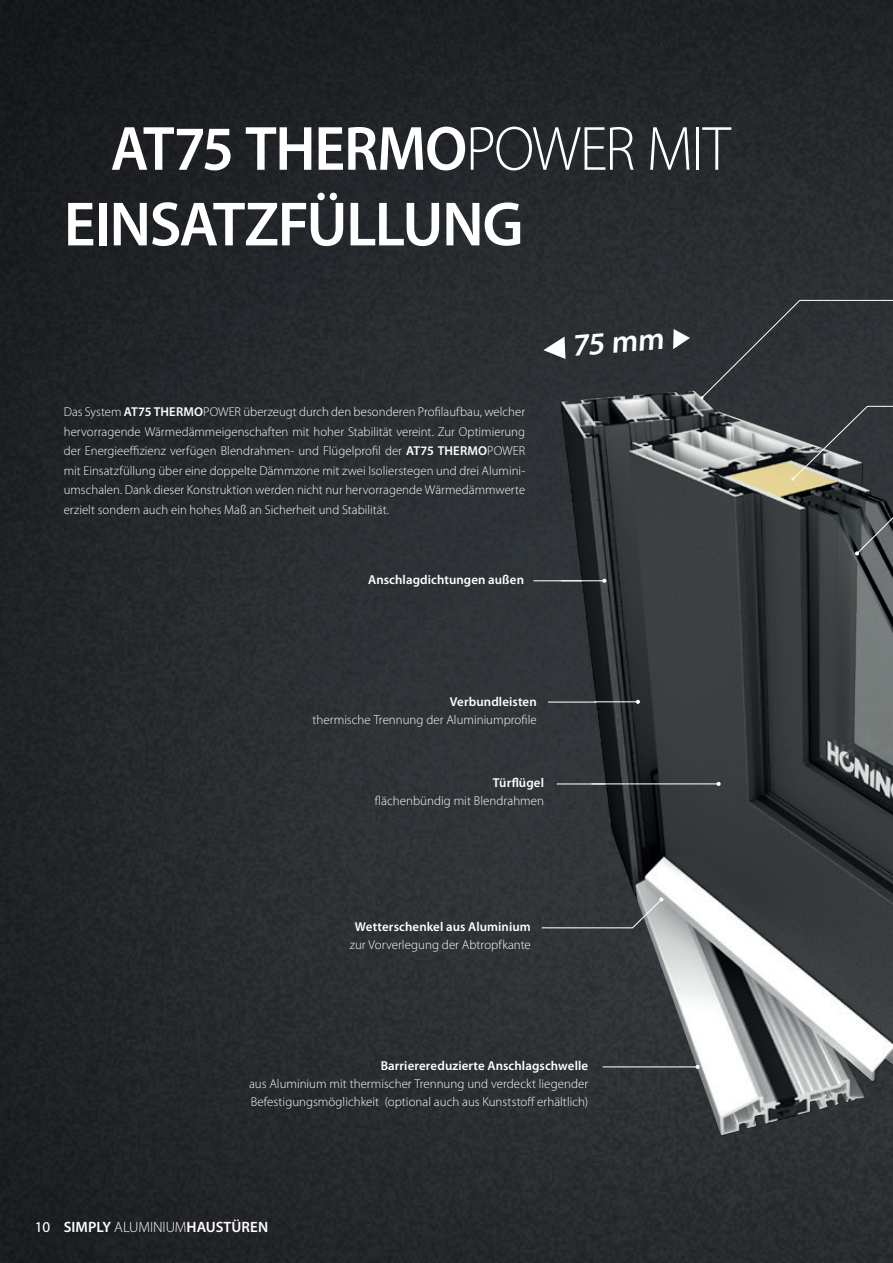
<style>
.page{position:relative;width:893px;height:1263px;background:#fff}
.page>*{position:absolute;margin:0;border:0;box-sizing:border-box;transform-origin:0 0}
.t1{font:600 63px/75.6px "Myriad Pro";letter-spacing:-.025em;color:#fff;scale:.95 1}
.t2{font:600 31.35px "Myriad Pro";color:#fff}
.t3{font:600 15px "Myriad Pro";letter-spacing:.005em;color:#fff}
.t4{font:300 12.9px/19.5px "Myriad Pro";color:#fff}
.t5{font:600 12.9px "Myriad Pro";letter-spacing:.005em;color:#fff}
.s1{font-weight:300}
.s2{font-weight:600}
.s3{font-weight:400;color:#425159}
</style>
<div class="page">
<div style="left:0;top:0;width:893px;height:1263px;background:#231f20;opacity:.75"></div>
<div style="left:418px;top:219px;width:475px;height:1039px;background:#2d3034"></div>
<img style="left:560px;top:390px;width:333px;height:745px">
<svg style="left:673px;top:329px;width:17px;height:20px"></svg>
<svg style="left:543px;top:337px;width:22px;height:22px"></svg>
<hr style="left:603px;top:1066px;width:95px;height:1px;background:#fff">
<svg style="left:695px;top:1065px;width:5px;height:4px"></svg>
<svg style="left:541px;top:897px;width:122px;height:32px;background:#4e5154"></svg>
<hr style="left:594px;top:701px;width:44px;height:1px;background:#fff">
<svg style="left:636px;top:700px;width:4px;height:4px"></svg>
<hr style="left:561px;top:580px;width:43px;height:1px;background:#fff">
<svg style="left:602px;top:579px;width:4px;height:4px"></svg>
<hr style="left:591px;top:783px;width:128px;height:1px;background:#fff">
<svg style="left:716px;top:782px;width:5px;height:4px"></svg>
<svg style="left:677px;top:874px;width:8px;height:7px"></svg>
<hr style="left:557px;top:783px;width:48px;height:1px;background:#fff">
<hr style="left:548px;top:701px;width:48px;height:2px;background:#fff">
<hr style="left:533px;top:580px;width:49px;height:1px;background:#fff">
<svg style="left:791px;top:406px;width:102px;height:149px;background:#474a4a"></svg>
<div style="left:700px;top:300px;width:193px;height:99px;background:#2e3236"></div>
<h1 class="t1" style="left:64px;top:109px;width:703px;text-indent:47px">AT75 THERMO<span class="s1">POWER MIT<br></span>EINSATZFÜLLUNG</h1>
<p class="t4" style="left:64px;top:402px;width:463px;text-align:justify">Das System <span class="s2">AT75 THERMO</span>POWER überzeugt durch den besonderen Profilaufbau, welcher hervorragende Wärmedämmeigenschaften mit hoher Stabilität vereint. Zur Optimierung der Energieeffizienz verfügen Blendrahmen- und Flügelprofil der <span class="s2">AT75 THERMO</span>POWER mit Einsatzfüllung über eine doppelte Dämmzone mit zwei Isolierstegen und drei Alumini&shy;umschalen. Dank dieser Konstruktion werden nicht nur hervorragende Wärmedämmwerte erzielt sondern auch ein hohes Maß an Sicherheit und Stabilität.</p>
<p class="t5" style="left:368px;top:571px;width:157px">Anschlagdichtungen außen</p>
<h2 class="t2" style="left:570px;top:326px;width:93px;rotate:-5deg">75 mm</h2>
<p class="t5" style="left:450px;top:693px;width:88px">Verbundleisten</p>
<p class="t4" style="left:313px;top:710px;width:226px">thermische Trennung der Aluminiumprofile</p>
<p class="t5" style="left:493px;top:775px;width:53px">Türflügel</p>
<p class="t4" style="left:375px;top:791px;width:171px">flächenbündig mit Blendrahmen</p>
<p class="t5" style="left:355px;top:918px;width:177px">Wetterschenkel aus Aluminium</p>
<p class="t4" style="left:350px;top:935px;width:183px">zur Vorverlegung der Abtropfkante</p>
<p class="t5" style="left:381px;top:1057px;width:209px">Barrierereduzierte Anschlagschwelle</p>
<p class="t4" style="left:249px;top:1074px;width:341px;line-height:18px">aus Aluminium mit thermischer Trennung und verdeckt liegender<br>Befestigungsmöglichkeit (optional auch aus Kunststoff erhältlich)</p>
<p class="t3" style="left:35px;top:1217px;width:235px"><span class="s3">10</span> SIMPLY <span class="s1">ALUMINIUM</span>HAUSTÜREN</p>
</div>
